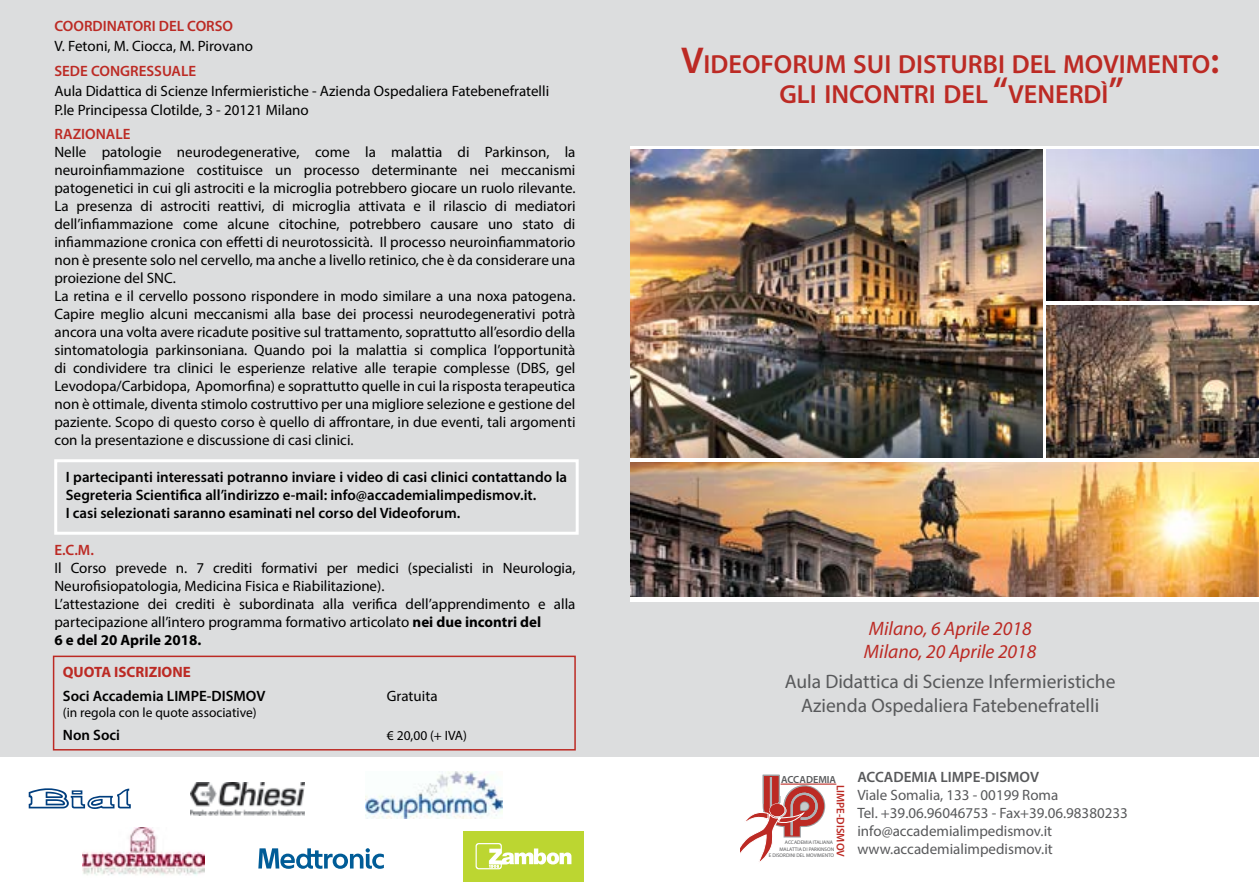
<style>
.page{position:relative;width:1259px;height:893px;background:#fff}
.page>*{position:absolute;margin:0;border:0;box-sizing:border-box;transform-origin:0 0}
.t1{font:600 26.25px/30px "Myriad Pro";color:#bc2a24;text-align:center}
.t2{font:19.5px/23.4px "Myriad Pro";color:#58595b;text-align:center}
.t3{font:italic 19.5px/23.4px "Myriad Pro";color:#bc2a24}
.t4{font:15px/18px "Myriad Pro";color:#000}
.t5{font:600 15px/18px "Myriad Pro";color:#000}
.t6{font:15px/18px "Myriad Pro";color:#58595b}
.t7{font:600 15px "Myriad Pro";color:#bc2a24}
.t8{font:600 15px "Myriad Pro";color:#58595b}
.t9{font:700 15px "Myriad Pro";color:#bc2a24}
.t10{font:13.5px "Myriad Pro";color:#000}
.t11{font:600 10.95px "Myriad Pro";color:#bc2a24}
.t12{font:600 10.35px "Myriad Pro";color:#58595b}
.t13{font:5.25px/6.3px "Myriad Pro";color:#58595b;text-align:right}
.s1{font-weight:700}
.s2{font-size:37.5px}
</style>
<div class="page">
<div style="left:631px;top:0;width:628px;height:757px;background:#dcddde"></div>
<div style="left:0;top:0;width:631px;height:757px;background:#dcddde"></div>
<div style="left:54px;top:459px;width:525px;height:76px;border:3px solid #fff"></div>
<svg style="left:631px;top:146px;width:628px;height:455px;background:#e7e5e4"></svg>
<img style="left:631px;top:150px;width:411px;height:308px">
<img style="left:1046px;top:150px;width:213px;height:151px">
<img style="left:1046px;top:305px;width:213px;height:153px">
<img style="left:631px;top:462px;width:628px;height:134px">
<div style="left:53px;top:656px;width:523px;height:94px;border:2px solid #bc2a24"></div>
<svg style="left:740px;top:775px;width:85px;height:87px"></svg>
<hr style="left:780px;top:784px;width:56px;height:1px;background:#bc2a24">
<svg style="left:258px;top:848px;width:126px;height:21px"></svg>
<img style="left:190px;top:783px;width:114px;height:32px">
<img style="left:366px;top:772px;width:136px;height:46px">
<div style="left:463px;top:831px;width:121px;height:50px;background:#bcd631"></div>
<svg style="left:475px;top:843px;width:96px;height:26px"></svg>
<img style="left:83px;top:827px;width:121px;height:49px">
<svg style="left:29px;top:788px;width:102px;height:21px"></svg>
<p class="t7" style="left:54px;top:17px;width:180px">COORDINATORI DEL CORSO</p>
<p class="t4" style="left:54px;top:36px;width:200px">V. Fetoni, M. Ciocca, M. Pirovano</p>
<p class="t7" style="left:54px;top:62px;width:143px">SEDE CONGRESSUALE</p>
<p class="t4" style="left:54px;top:81px;width:496px;line-height:19.5px">Aula Didattica di Scienze Infermieristiche - Azienda Ospedaliera Fatebenefratelli<br>P.le Principessa Clotilde, 3 - 20121 Milano</p>
<p class="t7" style="left:54px;top:125px;width:78px">RAZIONALE</p>
<p class="t4" style="left:54px;top:143px;width:522px">Nelle patologie neurodegenerative, come la malattia di Parkinson, la neuroinfiammazione costituisce un processo determinante nei meccanismi patogenetici in cui gli astrociti e la microglia potrebbero giocare un ruolo rilevante.<br>La presenza di astrociti reattivi, di microglia attivata e il rilascio di mediatori dell’infiammazione come alcune citochine, potrebbero causare uno stato di infiammazione cronica con effetti di neurotossicità. Il processo neuroinfiammatorio non è presente solo nel cervello, ma anche a livello retinico, che è da considerare una proiezione del SNC.<br>La retina e il cervello possono rispondere in modo similare a una noxa patogena.<br>Capire meglio alcuni meccanismi alla base dei processi neurodegenerativi potrà ancora una volta avere ricadute positive sul trattamento, soprattutto all’esordio della sintomatologia parkinsoniana. Quando poi la malattia si complica l’opportunità di condividere tra clinici le esperienze relative alle terapie complesse (DBS, gel Levodopa/Carbidopa, Apomorfina) e soprattutto quelle in cui la risposta terapeutica non è ottimale, diventa stimolo costruttivo per una migliore selezione e gestione del paziente. Scopo di questo corso è quello di affrontare, in due eventi, tali argomenti con la presentazione e discussione di casi clinici.</p>
<p class="t5" style="left:66px;top:468px;width:503px">I partecipanti interessati potranno inviare i video di casi clinici contattando la<br>Segreteria Scientifica all’indirizzo e-mail: info@accademialimpedismov.it.<br>I casi selezionati saranno esaminati nel corso del Videoforum.</p>
<p class="t7" style="left:54px;top:540px;width:41px">E.C.M.</p>
<p class="t4" style="left:54px;top:558px;width:522px">Il Corso prevede n. 7 crediti formativi per medici (specialisti in Neurologia, Neurofisiopatologia, Medicina Fisica e Riabilitazione).<br>L’attestazione dei crediti è subordinata alla verifica dell’apprendimento e alla partecipazione all’intero programma formativo articolato <span class="s1">nei due incontri del<br>6 e del 20 Aprile 2018.</span></p>
<p class="t9" style="left:63px;top:662px;width:129px">QUOTA ISCRIZIONE</p>
<p class="t5" style="left:63px;top:686px;width:204px">Soci Accademia LIMPE-DISMOV</p>
<p class="t4" style="left:387px;top:687px;width:52px">Gratuita</p>
<p class="t10" style="left:63px;top:704px;width:195px">(in regola con le quote associative)</p>
<p class="t5" style="left:63px;top:725px;width:59px">Non Soci</p>
<p class="t10" style="left:387px;top:727px;width:81px">€ 20,00 (+ IVA)</p>
<h1 class="t1" style="left:681px;top:49px;width:540px"><span class="s2">V</span>IDEOFORUM SUI DISTURBI DEL MOVIMENTO<span class="s2">:<br></span>GLI INCONTRI DEL <span class="s2">“</span>VENERDÌ<span class="s2">”</span></h1>
<h2 class="t3" style="left:864px;top:616px;width:174px">Milano, 6 Aprile 2018<br>Milano, 20 Aprile 2018</h2>
<h2 class="t2" style="left:785px;top:670px;width:332px">Aula Didattica di Scienze Infermieristiche<br>Azienda Ospedaliera Fatebenefratelli</h2>
<p class="t12" style="left:781px;top:773px;width:57px">ACCADEMIA</p>
<p class="t11" style="left:847px;top:784px;width:74px;rotate:90deg">LIMPE-DISMOV</p>
<p class="t13" style="left:768px;top:839px;width:67px">ACCADEMIA ITALIANA<br>MALATTIA DI PARKINSON<br>E DISORDINI DEL MOVIMENTO</p>
<p class="t8" style="left:857px;top:768px;width:183px">ACCADEMIA LIMPE-DISMOV</p>
<p class="t6" style="left:857px;top:786px;width:272px">Viale Somalia, 133 - 00199 Roma<br>Tel. +39.06.96046753 - Fax+39.06.98380233 info@accademialimpedismov.it www.accademialimpedismov.it</p>
</div>
